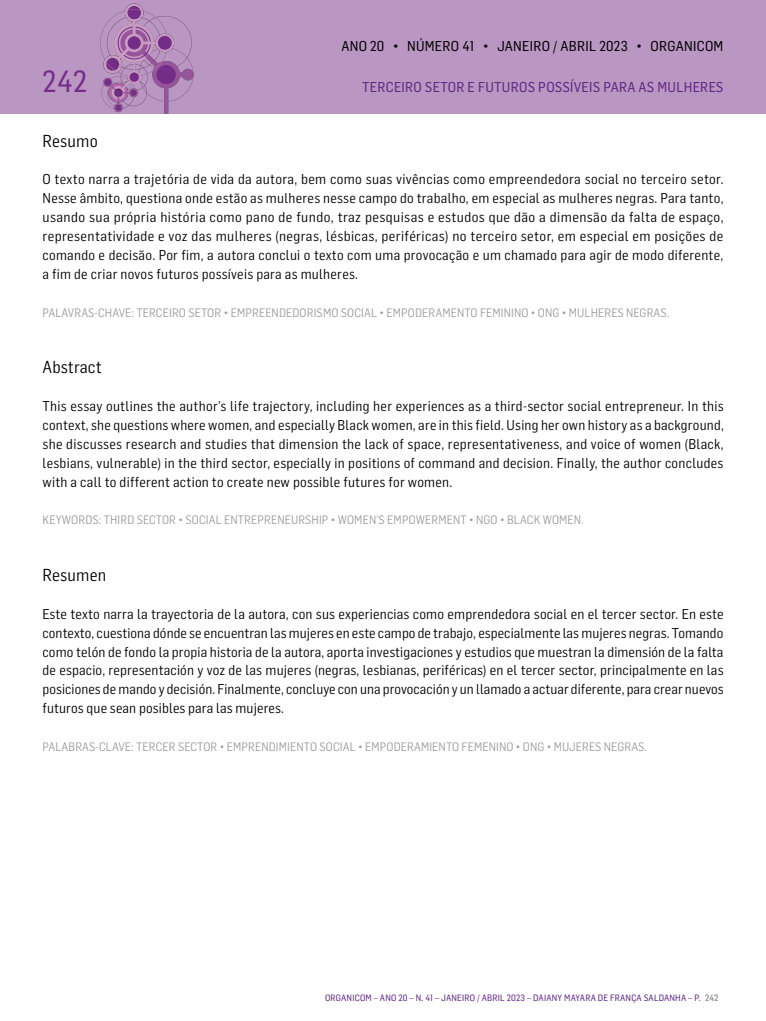
<style>
.page{position:relative;width:766px;height:1021px;background:#fff}
.page>*{position:absolute;margin:0;border:0;box-sizing:border-box;transform-origin:0 0}
.t1{font:30px "Flama Semicondensed Basic";color:#732d87}
.t2{font:17px "Flama Semicondensed";letter-spacing:.01em;color:#000}
.t3{font:14px/18.9px "Flama Semicondensed";letter-spacing:.02em;color:#000;text-align:justify}
.t4{font:14px "Flama Semicondensed Basic";letter-spacing:.02em;color:#5f2882}
.t5{font:14px "Flama Semicondensed Basic";letter-spacing:.02em;color:#000}
.t6{font:12px "Flama Semicondensed";letter-spacing:.01em;color:#9d9d9c}
.t7{font:9px "Flama Semicondensed Basic";letter-spacing:.02em;color:#5f2882}
.s1{color:#9d9d9c}
</style>
<div class="page">
<div style="left:0;top:0;width:765px;height:113px;background:#ba96c3"></div>
<svg style="left:100px;top:3px;width:93px;height:110px"></svg>
<div style="left:158px;top:36px;width:14px;height:14px;background:#732d87;border-radius:50%"></div>
<div style="left:104px;top:79px;width:7px;height:7px;background:#732d87;border-radius:3px"></div>
<div style="left:128px;top:36px;width:13px;height:13px;background:#732d87;border-radius:50%"></div>
<div style="left:115px;top:89px;width:7px;height:7px;background:#732d87;border-radius:3px"></div>
<div style="left:129px;top:72px;width:10px;height:10px;background:#732d87;border-radius:5px"></div>
<h1 class="t1" style="left:43px;top:62px;width:46px">242</h1>
<p class="t5" style="left:341px;top:37px;width:383px">ANO 20 • NÚMERO 41 • JANEIRO / ABRIL 2023 • ORGANICOM</p>
<p class="t4" style="left:362px;top:78px;width:363px">TERCEIRO SETOR E FUTUROS POSSÍVEIS PARA AS MULHERES</p>
<p class="t2" style="left:43px;top:130px;width:57px">Resumo</p>
<p class="t3" style="left:43px;top:169px;width:682px">O texto narra a trajetória de vida da autora, bem como suas vivências como empreendedora social no terceiro setor.<br>Nesse âmbito, questiona onde estão as mulheres nesse campo do trabalho, em especial as mulheres negras. Para tanto, usando sua própria história como pano de fundo, traz pesquisas e estudos que dão a dimensão da falta de espaço, representatividade e voz das mulheres (negras, lésbicas, periféricas) no terceiro setor, em especial em posições de comando e decisão. Por fim, a autora conclui o texto com uma provocação e um chamado para agir de modo diferente, a fim de criar novos futuros possíveis para as mulheres.</p>
<p class="t6" style="left:43px;top:304px;width:628px">PALAVRAS-CHAVE: TERCEIRO SETOR • EMPREENDEDORISMO SOCIAL • EMPODERAMENTO FEMININO • ONG • MULHERES NEGRAS.</p>
<p class="t2" style="left:43px;top:356px;width:61px">Abstract</p>
<p class="t3" style="left:43px;top:396px;width:682px">This essay outlines the author’s life trajectory, including her experiences as a third-sector social entrepreneur. In this context, she questions where women, and especially Black women, are in this field. Using her own history as a background, she discusses research and studies that dimension the lack of space, representativeness, and voice of women (Black, lesbians, vulnerable) in the third sector, especially in positions of command and decision. Finally, the author concludes with a call to different action to create new possible futures for women.</p>
<p class="t6" style="left:43px;top:512px;width:542px">KEYWORDS: THIRD SECTOR • SOCIAL ENTREPRENEURSHIP • WOMEN’S EMPOWERMENT • NGO • BLACK WOMEN.</p>
<p class="t2" style="left:43px;top:564px;width:65px">Resumen</p>
<p class="t3" style="left:43px;top:603px;width:682px">Este texto narra la trayectoria de la autora, con sus experiencias como emprendedora social en el tercer sector. En este contexto, cuestiona dónde se encuentran las mujeres en este campo de trabajo, especialmente las mujeres negras. Tomando como telón de fondo la propia historia de la autora, aporta investigaciones y estudios que muestran la dimensión de la falta de espacio, representación y voz de las mujeres (negras, lesbianas, periféricas) en el tercer sector, principalmente en las posiciones de mando y decisión. Finalmente, concluye con una provocación y un llamado a actuar diferente, para crear nuevos futuros que sean posibles para las mujeres.</p>
<p class="t6" style="left:43px;top:739px;width:605px">PALABRAS-CLAVE: TERCER SECTOR • EMPRENDIMIENTO SOCIAL • EMPODERAMIENTO FEMENINO • ONG • MUJERES NEGRAS.</p>
<p class="t7" style="left:325px;top:992px;width:219px">ORGANICOM – ANO 20 – N. 41 – JANEIRO / ABRIL 2023 – DAIAN</p>
<p class="t7" style="left:557px;top:992px;width:29px">Y MAYARA</p>
<p class="t7" style="left:597px;top:992px;width:23px">DE FRAN</p>
<p class="t7" style="left:631px;top:992px;width:24px">ÇA SALDAN</p>
<p class="t7" style="left:675px;top:992px;width:45px">HA – P. <span class="s1">242</span></p>
</div>
